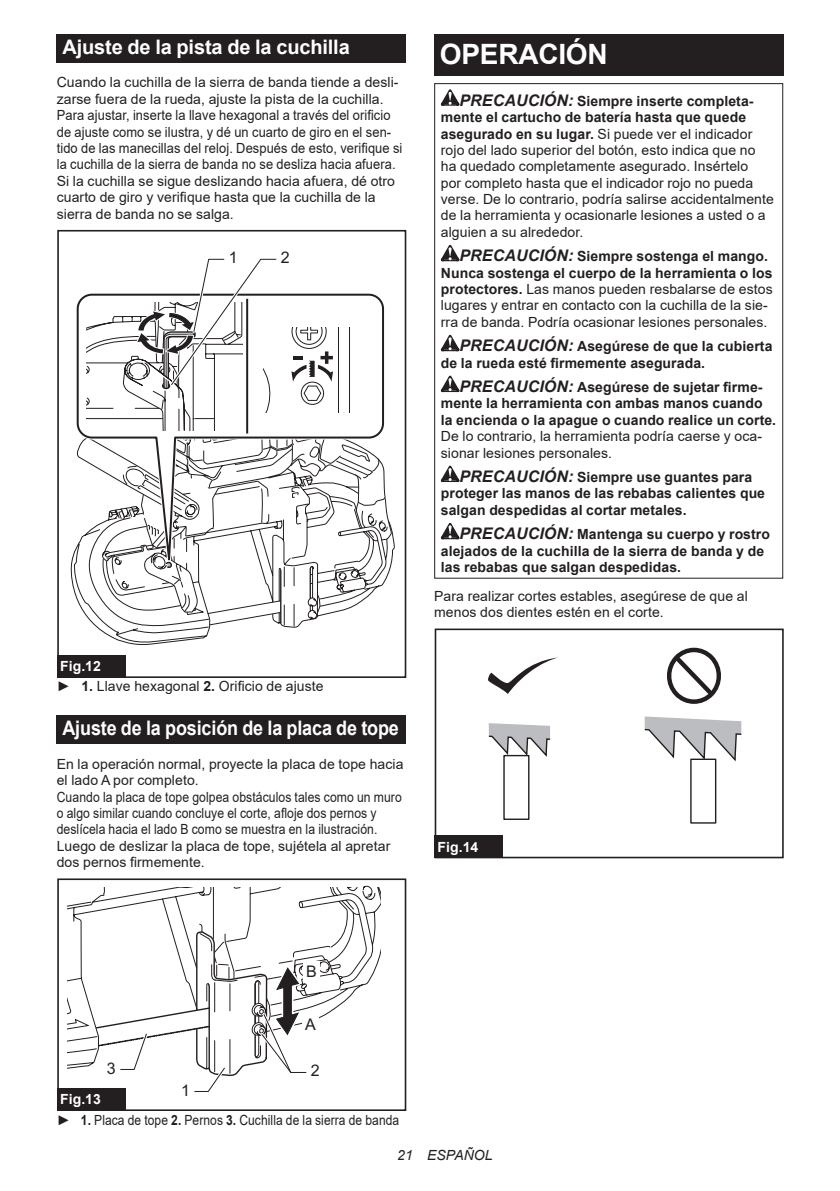
<style>
.page{position:relative;width:840px;height:1191px;background:#fff}
.page>*{position:absolute;margin:0;border:0;box-sizing:border-box;transform-origin:0 0}
.t1{font:700 28px "Arial";letter-spacing:-.01em;color:#fff}
.t2{font:700 20px "Arial";letter-spacing:-.01em;color:#fff;scale:.9 1}
.t3{font:700 20px "Arial";letter-spacing:-.01em;color:#fff}
.t4{font:16px "Arial";color:#231f20}
.t5{font:14px/16.4px "Arial";letter-spacing:.005em;color:#231f20}
.t6{font:700 14px/16.4px "Arial";letter-spacing:.005em;color:#231f20}
.t7{font:italic 14px "Arial";letter-spacing:.005em;color:#231f20}
.t8{font:700 14px "Arial";color:#fff}
.s1{font-weight:700;color:#fff}
.s2{font-weight:700}
.s3{font-weight:700;font-style:italic;font-size:16px}
.s4{font-style:italic;font-size:16px}
</style>
<div class="page">
<div style="left:57px;top:34px;width:348px;height:29px;background:#231f20"></div>
<svg style="left:70px;top:526px;width:325px;height:119px"></svg>
<svg style="left:76px;top:294px;width:11px;height:291px"></svg>
<div style="left:57px;top:230px;width:349px;height:448px;border:2px solid #231f20"></div>
<svg style="left:87px;top:258px;width:304px;height:367px"></svg>
<div style="left:57px;top:655px;width:68px;height:23px;background:#231f20"></div>
<div style="left:57px;top:715px;width:348px;height:29px;background:#231f20"></div>
<svg style="left:67px;top:887px;width:313px;height:182px"></svg>
<div style="left:57px;top:878px;width:349px;height:233px;border:2px solid #231f20"></div>
<div style="left:302px;top:1014px;width:17px;height:20px;background:#fff"></div>
<div style="left:303px;top:961px;width:17px;height:20px;background:#fff"></div>
<svg style="left:95px;top:930px;width:214px;height:164px"></svg>
<div style="left:57px;top:1088px;width:68px;height:23px;background:#231f20"></div>
<div style="left:434px;top:34px;width:348px;height:41px;background:#231f20"></div>
<svg style="left:440px;top:89px;width:19px;height:17px"></svg>
<svg style="left:440px;top:245px;width:19px;height:16px"></svg>
<svg style="left:440px;top:335px;width:19px;height:16px"></svg>
<svg style="left:440px;top:376px;width:19px;height:16px"></svg>
<svg style="left:440px;top:465px;width:19px;height:17px"></svg>
<svg style="left:440px;top:523px;width:19px;height:16px"></svg>
<svg style="left:667px;top:647px;width:54px;height:57px"></svg>
<svg style="left:488px;top:657px;width:70px;height:37px"></svg>
<div style="left:503px;top:755px;width:26px;height:65px;border:1px solid #231f20"></div>
<svg style="left:488px;top:723px;width:63px;height:35px"></svg>
<div style="left:689px;top:758px;width:27px;height:65px;border:1px solid #231f20"></div>
<svg style="left:644px;top:716px;width:98px;height:47px"></svg>
<div style="left:434px;top:628px;width:349px;height:230px;border:2px solid #231f20"></div>
<div style="left:434px;top:835px;width:68px;height:23px;background:#231f20"></div>
<h2 class="t3" style="left:62px;top:33px;width:289px">Ajuste de la pista de la cuchilla</h2>
<p class="t5" style="left:57px;top:74px;width:347px">Cuando la cuchilla de la sierra de banda tiende a desli&shy;zarse fuera de la rueda, ajuste la pista de la cuchilla.<br>Para ajustar, inserte la llave hexagonal a través del orificio de ajuste como se ilustra, y dé un cuarto de giro en el sen&shy;tido de las manecillas del reloj. Después de esto, verifique si la cuchilla de la sierra de banda no se desliza hacia afuera.<br>Si la cuchilla se sigue deslizando hacia afuera, dé otro cuarto de giro y verifique hasta que la cuchilla de la sierra de banda no se salga.</p>
<p class="t4" style="left:229px;top:246px;width:10px">1</p>
<p class="t4" style="left:281px;top:246px;width:10px">2</p>
<p class="t5" style="left:57px;top:656px;width:268px;line-height:20.2px"><span class="s1">Fig.12<br></span>► <span class="s2">1.</span> Llave hexagonal <span class="s2">2.</span> Orificio de ajuste</p>
<h2 class="t2" style="left:62px;top:714px;width:375px">Ajuste de la posición de la placa de tope</h2>
<p class="t5" style="left:57px;top:755px;width:348px">En la operación normal, proyecte la placa de tope hacia el lado A por completo.<br>Cuando la placa de tope golpea obstáculos tales como un muro o algo similar cuando concluye el corte, afloje dos pernos y deslícela hacia el lado B como se muestra en la ilustración.<br>Luego de deslizar la placa de tope, sujétela al apretar dos pernos firmemente.</p>
<h1 class="t1" style="left:439px;top:34px;width:169px">OPERACIÓN</h1>
<p class="t5" style="left:440px;top:92px;width:334px;text-indent:19px"><span class="s3">PRECAUCIÓN:</span> <span class="s2">Siempre inserte completa&shy;mente el cartucho de batería hasta que quede asegurado en su lugar.</span> Si puede ver el indicador rojo del lado superior del botón, esto indica que no ha quedado completamente asegurado. Insértelo<br>por completo hasta que el indicador rojo no pueda verse. De lo contrario, podría salirse accidentalmente de la herramienta y ocasionarle lesiones a usted o a alguien a su alrededor.</p>
<p class="t5" style="left:440px;top:248px;width:333px;text-indent:19px"><span class="s3">PRECAUCIÓN:</span> <span class="s2">Siempre sostenga el mango.<br>Nunca sostenga el cuerpo de la herramienta o los protectores.</span> Las manos pueden resbalarse de estos lugares y entrar en contacto con la cuchilla de la sie&shy;rra de banda. Podría ocasionar lesiones personales.</p>
<p class="t6" style="left:440px;top:338px;width:333px;text-indent:19px"><span class="s4">PRECAUCIÓN:</span> Asegúrese de que la cubierta de la rueda esté firmemente asegurada.</p>
<p class="t6" style="left:440px;top:379px;width:336px;text-indent:19px"><span class="s4">PRECAUCIÓN:</span> Asegúrese de sujetar firme&shy;mente la herramienta con ambas manos cuando la encienda o la apague o cuando realice un corte.</p>
<p class="t5" style="left:440px;top:428px;width:322px">De lo contrario, la herramienta podría caerse y oca&shy;sionar lesiones personales.</p>
<p class="t6" style="left:440px;top:469px;width:325px;text-indent:19px"><span class="s4">PRECAUCIÓN:</span> Siempre use guantes para proteger las manos de las rebabas calientes que salgan despedidas al cortar metales.</p>
<p class="t6" style="left:440px;top:526px;width:330px;text-indent:19px"><span class="s4">PRECAUCIÓN:</span> Mantenga su cuerpo y rostro alejados de la cuchilla de la sierra de banda y de las rebabas que salgan despedidas.</p>
<p class="t5" style="left:434px;top:587px;width:315px">Para realizar cortes estables, asegúrese de que al menos dos dientes estén en el corte.</p>
<p class="t8" style="left:437px;top:836px;width:42px">Fig.14</p>
<p class="t4" style="left:306px;top:960px;width:12px">B</p>
<p class="t4" style="left:107px;top:1057px;width:10px">3</p>
<p class="t4" style="left:305px;top:1013px;width:12px">A</p>
<p class="t4" style="left:311px;top:1059px;width:10px">2</p>
<p class="t4" style="left:181px;top:1079px;width:10px">1</p>
<p class="t5" style="left:57px;top:1089px;width:344px;line-height:20.2px"><span class="s1">Fig.13<br></span>► <span class="s2">1.</span> Placa de tope <span class="s2">2.</span> Pernos <span class="s2">3.</span> Cuchilla de la sierra de banda</p>
<p class="t7" style="left:397px;top:1146px;width:97px">21 ESPAÑOL</p>
</div>
